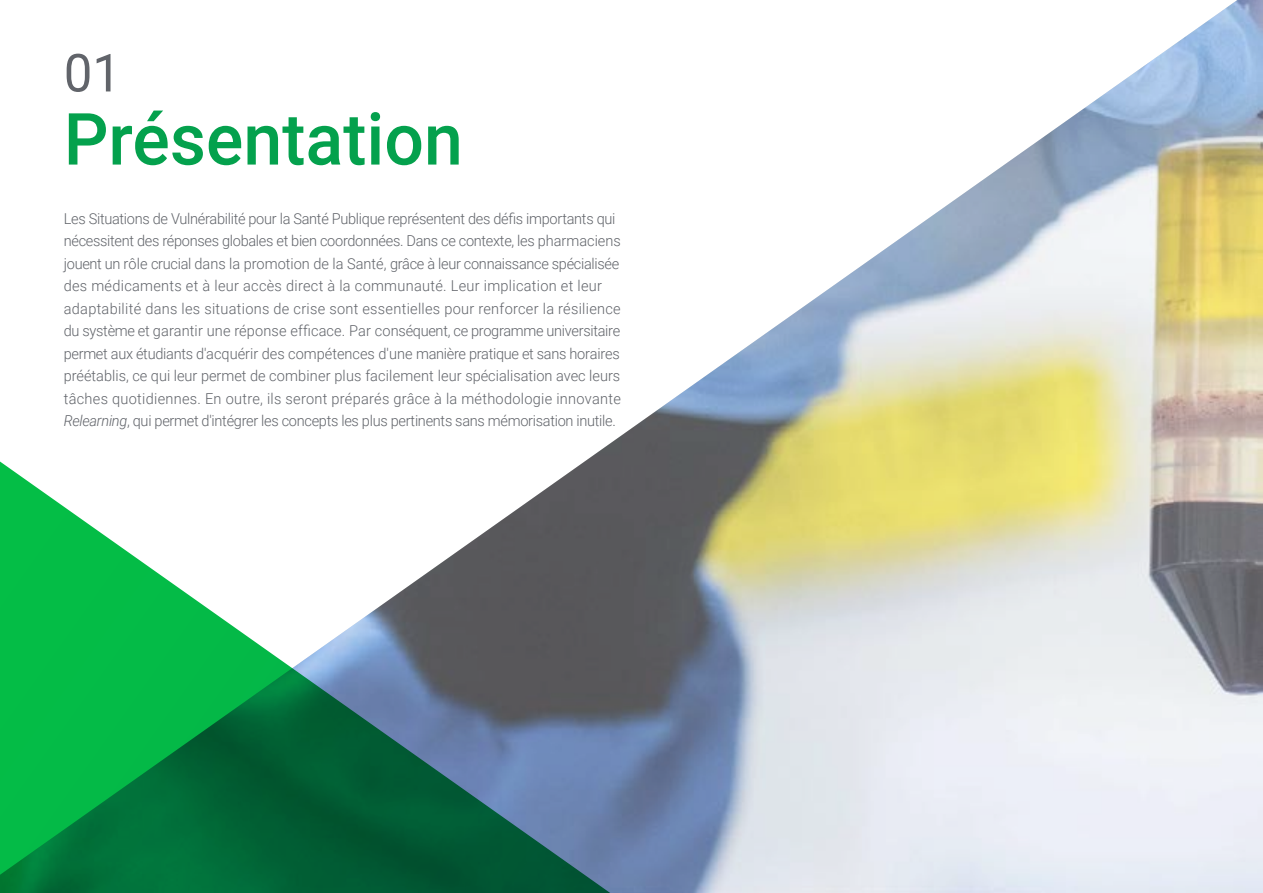
<style>
.page{position:relative;width:1263px;height:893px;background:#fff}
.page>*{position:absolute;margin:0;border:0;box-sizing:border-box;transform-origin:0 0}
.t1{font:500 72px "Roboto";color:#04a14d}
.t2{font:52.5px "Roboto";color:#61646a}
.t3{font:300 15px/22.5px "Roboto";color:#61646a}
.s1{font-style:italic}
</style>
<div class="page">
<img style="left:606px;top:0;width:657px;height:893px">
<svg style="left:0;top:446px;width:640px;height:447px"></svg>
<h2 class="t2" style="left:64px;top:36px;width:59px">01</h2>
<h1 class="t1" style="left:64px;top:89px;width:401px">Présentation</h1>
<p class="t3" style="left:64px;top:207px;width:559px">Les Situations de Vulnérabilité pour la Santé Publique représentent des défis importants qui nécessitent des réponses globales et bien coordonnées. Dans ce contexte, les pharmaciens jouent un rôle crucial dans la promotion de la Santé, grâce à leur connaissance spécialisée des médicaments et à leur accès direct à la communauté. Leur implication et leur adaptabilité dans les situations de crise sont essentielles pour renforcer la résilience du système et garantir une réponse efficace. Par conséquent, ce programme universitaire permet aux étudiants d'acquérir des compétences d'une manière pratique et sans horaires préétablis, ce qui leur permet de combiner plus facilement leur spécialisation avec leurs tâches quotidiennes. En outre, ils seront préparés grâce à la méthodologie innovante <span class="s1">Relearning</span>, qui permet d'intégrer les concepts les plus pertinents sans mémorisation inutile.</p>
</div>
